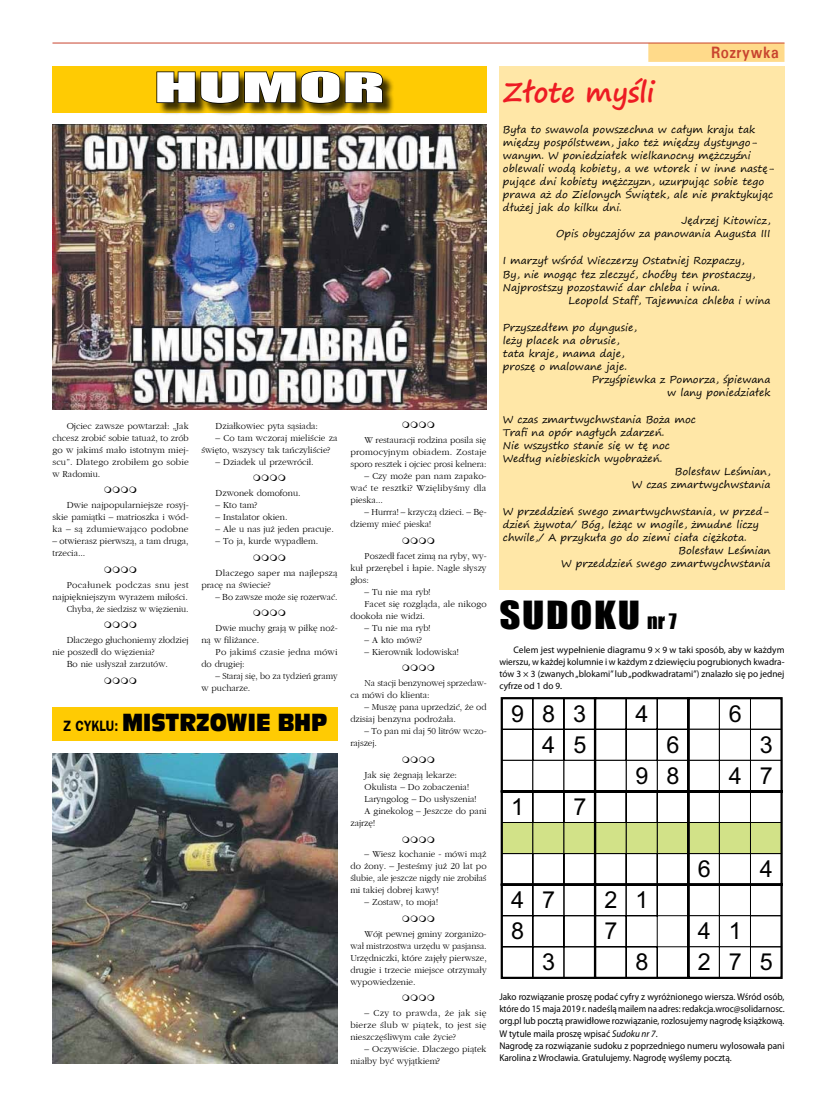
<style>
.page{position:relative;width:820px;height:1106px;background:#fff}
.page>*{position:absolute;margin:0;border:0;box-sizing:border-box;transform-origin:0 0}
.t1{font:38px "Impact";color:#fff;scale:2.09 1}
.t2{font:35.6px "Impact";letter-spacing:.04em;color:#000;scale:1.15 1}
.t3{font:700 27.5px "Segoe Print";color:#ed1b23}
.t4{font:23.4px/31px "Arial";letter-spacing:.775em;color:#000;text-align:right}
.t5{font:23px "Antique Olive Compact CE";color:#000;scale:.85 1}
.t6{font:700 16.5px "Univers CE";letter-spacing:.03em;color:#c8442f;scale:.86 1}
.t7{font:10px "Segoe Print";color:#000}
.t8{font:9.8px/12.3px "Myriad Pro";color:#000;scale:.94 1}
.t9{font:9.5px/12px "Gatineau";color:#000;text-align:justify}
.t10{font:9.5px/12px "Myriad Pro";color:#000;text-align:justify}
.t11{font:9.5px/12px "Gatineau";color:#000;scale:.96 1}
.t12{font:9.5px/12px "Gatineau";color:#000;scale:.95 1}
.t13{font:9.5px/12px "Gatineau";color:#000;scale:.94 1}
.s1{font-family:"Frankfurt Gothic";font-weight:700;font-size:15px}
.s2{font-size:19.6px}
.s3{font-style:italic}
</style>
<div class="page">
<div style="left:499px;top:67px;width:285px;height:523px;background:#ffe7a7"></div>
<div style="left:52px;top:706px;width:285px;height:34px;background:#ffcb03"></div>
<div style="left:52px;top:67px;width:434px;height:46px;background:#ffcb03"></div>
<div style="left:648px;top:43px;width:136px;height:19px;background:#ffda8a"></div>
<hr style="left:52px;top:43px;width:732px;height:1px;background:#c8442f">
<div style="left:158px;top:72px;width:237px;height:44px;background:#000;opacity:.75"></div>
<svg style="left:156px;top:70px;width:227px;height:34px;background:#6c5600"></svg>
<svg style="left:500px;top:697px;width:283px;height:282px"></svg>
<img style="left:52px;top:753px;width:285px;height:310px">
<img style="left:52px;top:125px;width:434px;height:284px">
<h1 class="t1" style="left:154px;top:58px;width:112px">HUMOR</h1>
<p class="t9" style="left:52px;top:419px;width:138px;text-indent:14px">Ojciec zawsze powtarzał: „Jak chcesz zrobić sobie tatuaż, to zrób go w jakimś mało istotnym miej&shy;scu”. Dlatego zrobiłem go sobie w Radomiu.</p>
<p class="t9" style="left:52px;top:499px;width:138px;text-indent:14px">Dwie najpopularniejsze rosyj&shy;skie pamiątki – matrioszka i wód&shy;ka – są zdumiewająco podobne</p>
<p class="t9" style="left:52px;top:535px;width:138px">– otwierasz pierwszą, a tam druga, trzecia...</p>
<p class="t9" style="left:52px;top:578px;width:138px;text-align:right">Pocałunek podczas snu jest najpiękniejszym wyrazem miłości.<br>Chyba, że siedzisz w więzieniu.</p>
<p class="t11" style="left:67px;top:634px;width:128px">Dlaczego głuchoniemy złodziej</p>
<p class="t9" style="left:52px;top:646px;width:104px">nie poszedł do więzienia?</p>
<p class="t9" style="left:67px;top:658px;width:103px">Bo nie usłyszał zarzutów.</p>
<p class="t9" style="left:215px;top:419px;width:104px">Działkowiec pyta sąsiada:</p>
<p class="t9" style="left:201px;top:431px;width:138px;text-indent:14px">– Co tam wczoraj mieliście za święto, wszyscy tak tańczyliście?</p>
<p class="t9" style="left:215px;top:455px;width:99px">– Dziadek ul przewrócił.</p>
<p class="t9" style="left:215px;top:487px;width:86px">Dzwonek domofonu.</p>
<p class="t9" style="left:215px;top:499px;width:43px">– Kto tam?</p>
<p class="t9" style="left:215px;top:511px;width:73px">– Instalator okien.</p>
<p class="t9" style="left:215px;top:523px;width:120px">– Ale u nas już jeden pracuje.</p>
<p class="t9" style="left:215px;top:535px;width:104px">– To ja, kurde wypadłem.</p>
<p class="t9" style="left:201px;top:566px;width:138px;text-indent:14px">Dlaczego saper ma najlepszą pracę na świecie?</p>
<p class="t13" style="left:215px;top:590px;width:131px">– Bo zawsze może się rozerwać.</p>
<p class="t11" style="left:201px;top:622px;width:143px;text-indent:14px">Dwie muchy grają w piłkę noż&shy;ną w filiżance.</p>
<p class="t9" style="left:201px;top:646px;width:138px;text-indent:14px">Po jakimś czasie jedna mówi do drugiej:</p>
<p class="t12" style="left:201px;top:670px;width:145px;text-indent:14px">– Staraj się, bo za tydzień gramy w pucharze.</p>
<h3 class="t5" style="left:63px;top:706px;width:312px"><span class="s1">Z CYKLU:</span> MISTRZOWIE BHP</h3>
<p class="t9" style="left:350px;top:434px;width:138px;text-indent:14px">W restauracji rodzina posila się promocyjnym obiadem. Zostaje sporo resztek i ojciec prosi kelnera:</p>
<p class="t9" style="left:350px;top:470px;width:138px;text-indent:14px">– Czy może pan nam zapako&shy;wać te resztki? Wzięlibyśmy dla pieska...</p>
<p class="t12" style="left:350px;top:506px;width:145px;text-indent:14px">– Hurrra! – krzyczą dzieci. – Bę&shy;dziemy mieć pieska!</p>
<p class="t11" style="left:350px;top:549px;width:143px;text-align:justify;text-indent:14px">Poszedł facet zimą na ryby, wy&shy;kuł przerębel i łapie. Nagle słyszy głos:</p>
<p class="t9" style="left:364px;top:585px;width:68px">– Tu nie ma ryb!</p>
<p class="t9" style="left:364px;top:597px;width:123px">Facet się rozgląda, ale nikogo</p>
<p class="t9" style="left:350px;top:609px;width:76px">dookoła nie widzi.</p>
<p class="t9" style="left:364px;top:621px;width:68px">– Tu nie ma ryb!</p>
<p class="t9" style="left:364px;top:633px;width:59px">– A kto mówi?</p>
<p class="t9" style="left:364px;top:645px;width:96px">– Kierownik lodowiska!</p>
<p class="t13" style="left:350px;top:677px;width:146px;text-indent:14px">Na stacji benzynowej sprzedaw&shy;ca mówi do klienta:</p>
<p class="t9" style="left:350px;top:701px;width:138px;text-indent:14px">– Muszę pana uprzedzić, że od dzisiaj benzyna podrożała.</p>
<p class="t11" style="left:350px;top:725px;width:143px;text-indent:14px">– To pan mi daj 50 litrów wczo&shy;rajszej.</p>
<p class="t9" style="left:364px;top:768px;width:94px">Jak się żegnają lekarze:</p>
<p class="t9" style="left:364px;top:780px;width:106px">Okulista – Do zobaczenia!</p>
<p class="t9" style="left:364px;top:792px;width:113px">Laryngolog – Do usłyszenia!</p>
<p class="t9" style="left:364px;top:804px;width:123px">A ginekolog – Jeszcze do pani</p>
<p class="t9" style="left:350px;top:816px;width:26px">zajrzę!</p>
<p class="t9" style="left:350px;top:848px;width:138px;text-indent:14px">– Wiesz kochanie - mówi mąż do żony. – Jesteśmy już 20 lat po ślubie, ale jeszcze nigdy nie zrobiłaś mi takiej dobrej kawy!</p>
<p class="t9" style="left:364px;top:896px;width:75px">– Zostaw, to moja!</p>
<p class="t9" style="left:350px;top:928px;width:138px;text-indent:14px">Wójt pewnej gminy zorganizo&shy;wał mistrzostwa urzędu w pasjansa.<br>Urzędniczki, które zajęły pierwsze, drugie i trzecie miejsce otrzymały wypowiedzenie.</p>
<p class="t9" style="left:350px;top:1006px;width:138px;text-indent:14px">– Czy to prawda, że jak się bierze ślub w piątek, to jest się nieszczęśliwym całe życie?</p>
<p class="t9" style="left:350px;top:1042px;width:138px;text-indent:14px">– Oczywiście. Dlaczego piątek miałby być wyjątkiem?</p>
<h3 class="t6" style="left:710px;top:41px;width:80px">Rozrywka</h3>
<h3 class="t3" style="left:502px;top:67px;width:153px">Złote myśli</h3>
<p class="t7" style="left:502px;top:121px;width:254px">Była to swawola powszechna w całym kraju tak</p>
<p class="t7" style="left:502px;top:134px;width:256px">między pospólstwem, jako też między dystyngo-</p>
<p class="t7" style="left:502px;top:147px;width:249px">wanym. W poniedziałek wielkanocny mężczyźni</p>
<p class="t7" style="left:502px;top:160px;width:273px">oblewali wodą kobiety, a we wtorek i w inne nastę-</p>
<p class="t7" style="left:502px;top:173px;width:263px">pujące dni kobiety mężczyzn, uzurpując sobie tego</p>
<p class="t7" style="left:502px;top:186px;width:272px">prawa aż do Zielonych Świątek, ale nie praktykując</p>
<p class="t7" style="left:502px;top:199px;width:120px">dłużej jak do kilku dni.</p>
<p class="t7" style="left:681px;top:212px;width:90px">Jędrzej Kitowicz,</p>
<p class="t7" style="left:556px;top:225px;width:216px">Opis obyczajów za panowania Augusta III</p>
<p class="t7" style="left:502px;top:252px;width:243px">I marzył wśród Wieczerzy Ostatniej Rozpaczy,</p>
<p class="t7" style="left:502px;top:265px;width:254px">By, nie mogąc łez zleczyć, choćby ten prostaczy,</p>
<p class="t7" style="left:502px;top:278px;width:219px">Najprostszy pozostawić dar chleba i wina.</p>
<p class="t7" style="left:568px;top:291px;width:203px">Leopold Staff, Tajemnica chleba i wina</p>
<p class="t7" style="left:502px;top:318px;width:136px">Przyszedłem po dyngusie,</p>
<p class="t7" style="left:502px;top:331px;width:118px">leży placek na obrusie,</p>
<p class="t7" style="left:502px;top:344px;width:123px">tata kraje, mama daje,</p>
<p class="t7" style="left:502px;top:357px;width:125px">proszę o malowane jaje.</p>
<p class="t7" style="left:591px;top:370px;width:180px">Przyśpiewka z Pomorza, śpiewana</p>
<p class="t7" style="left:667px;top:383px;width:105px">w lany poniedziałek</p>
<p class="t7" style="left:502px;top:410px;width:194px">W czas zmartwychwstania Boża moc</p>
<p class="t7" style="left:502px;top:423px;width:163px">Trafi na opór nagłych zdarzeń.</p>
<p class="t7" style="left:502px;top:436px;width:169px">Nie wszystko stanie się w tę noc</p>
<p class="t7" style="left:502px;top:449px;width:161px">Według niebieskich wyobrażeń.</p>
<p class="t7" style="left:674px;top:462px;width:97px">Bolesław Leśmian,</p>
<p class="t7" style="left:631px;top:475px;width:140px">W czas zmartwychwstania</p>
<p class="t7" style="left:502px;top:502px;width:267px">W przeddzień swego zmartwychwstania, w przed-</p>
<p class="t7" style="left:502px;top:515px;width:257px">dzień żywota/ Bóg, leżąc w mogile, żmudne liczy</p>
<p class="t7" style="left:502px;top:528px;width:245px">chwile,/ A przykuła go do ziemi ciała ciężkota.</p>
<p class="t7" style="left:678px;top:541px;width:93px">Bolesław Leśmian</p>
<p class="t7" style="left:561px;top:554px;width:211px">W przeddzień swego zmartwychwstania</p>
<h2 class="t2" style="left:499px;top:587px;width:156px">SUDOKU <span class="s2">nr 7</span></h2>
<p class="t10" style="left:499px;top:643px;width:286px;text-indent:14px">Celem jest wypełnienie diagramu 9 × 9 w taki sposób, aby w każdym wierszu, w każdej kolumnie i w każdym z dziewięciu pogrubionych kwadra&shy;tów 3 × 3 (zwanych „blokami” lub „podkwadratami”) znalazło się po jednej cyfrze od 1 do 9.</p>
<h3 class="t4" style="left:511px;top:698px;width:77px">983</h3>
<h3 class="t4" style="left:635px;top:698px;width:14px">4</h3>
<h3 class="t4" style="left:728px;top:698px;width:14px">6</h3>
<h3 class="t4" style="left:728px;top:729px;width:46px">3<br>4 7</h3>
<h3 class="t4" style="left:666px;top:729px;width:14px">6</h3>
<h3 class="t4" style="left:542px;top:729px;width:46px">4 5</h3>
<h3 class="t4" style="left:635px;top:760px;width:46px">9 8</h3>
<h3 class="t4" style="left:511px;top:791px;width:14px">1</h3>
<h3 class="t4" style="left:573px;top:791px;width:14px">7</h3>
<h3 class="t4" style="left:697px;top:853px;width:14px">6</h3>
<h3 class="t4" style="left:759px;top:853px;width:14px">4</h3>
<h3 class="t4" style="left:511px;top:884px;width:46px">4 7</h3>
<h3 class="t4" style="left:604px;top:884px;width:46px">2 1</h3>
<h3 class="t4" style="left:511px;top:915px;width:14px">8</h3>
<h3 class="t4" style="left:542px;top:946px;width:14px">3</h3>
<h3 class="t4" style="left:697px;top:915px;width:46px">4 1</h3>
<h3 class="t4" style="left:604px;top:915px;width:14px">7</h3>
<h3 class="t4" style="left:635px;top:946px;width:14px">8</h3>
<h3 class="t4" style="left:697px;top:946px;width:77px">275</h3>
<p class="t8" style="left:499px;top:990px;width:305px">Jako rozwiązanie proszę podać cyfry z wyróżnionego wiersza. Wśród osób, które do 15 maja 2019 r. nadeślą mailem na adres: redakcja.wroc@solidarnosc. org.pl lub pocztą prawidłowe rozwiązanie, rozlosujemy nagrodę książkową.<br>W tytule maila proszę wpisać <span class="s3">Sudoku nr 7</span>.<br>Nagrodę za rozwiązanie sudoku z poprzedniego numeru wylosowała pani Karolina z Wrocławia. Gratulujemy. Nagrodę wyślemy pocztą.</p>
</div>
